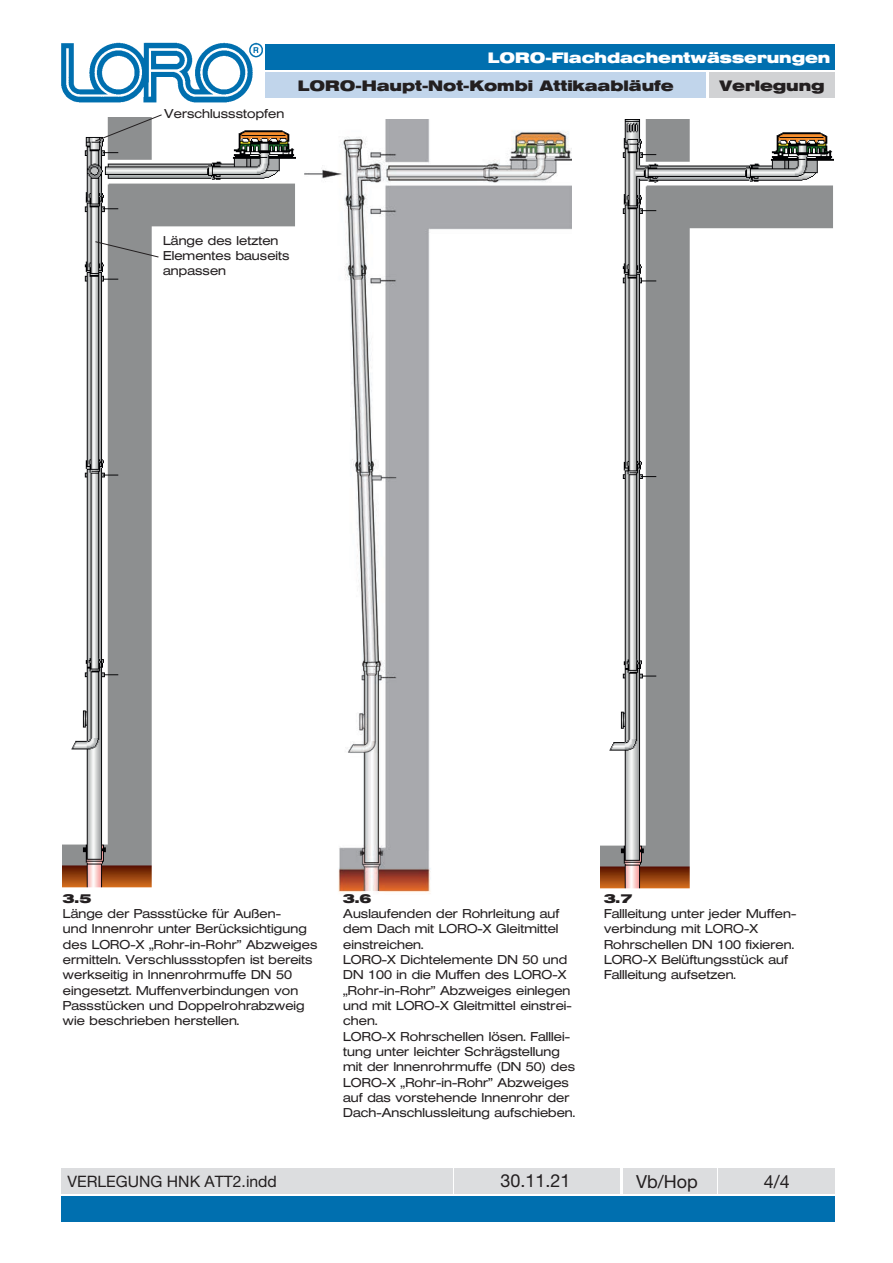
<style>
.page{position:relative;width:893px;height:1263px;background:#fff}
.page>*{position:absolute;margin:0;border:0;box-sizing:border-box;transform-origin:0 0}
.t1{font:18px "Helvetica Neue LT Std";color:#231f20}
.t2{font:15.75px "Helvetica Neue LT Std";color:#231f20}
.t3{font:700 15px "Helvetica Extended BQ";color:#231f20}
.t4{font:700 15px "Helvetica Extended BQ";color:#fff}
.t5{font:300 12.75px/15.3px "Helvetica Extended BQ";color:#231f20}
.t6{font:700 12.75px "Helvetica Extended BQ";color:#231f20}
</style>
<div class="page">
<img style="left:61px;top:42px;width:202px;height:61px">
<div style="left:266px;top:45px;width:569px;height:25px;background:#006faf"></div>
<div style="left:709px;top:72px;width:126px;height:26px;background:#d1d2d4"></div>
<div style="left:266px;top:72px;width:440px;height:26px;background:#c1d5eb"></div>
<div style="left:61px;top:1196px;width:774px;height:26px;background:#006faf"></div>
<div style="left:61px;top:1168px;width:391px;height:25px;background:#dcdddf"></div>
<div style="left:454px;top:1168px;width:166px;height:25px;background:#dcdddf"></div>
<div style="left:623px;top:1168px;width:93px;height:25px;background:#dcdddf"></div>
<div style="left:719px;top:1168px;width:116px;height:25px;background:#dcdddf"></div>
<img style="left:601px;top:119px;width:232px;height:770px">
<img style="left:63px;top:130px;width:232px;height:758px">
<img style="left:304px;top:119px;width:268px;height:775px">
<svg style="left:95px;top:241px;width:64px;height:17px"></svg>
<svg style="left:94px;top:114px;width:69px;height:28px"></svg>
<p class="t5" style="left:164px;top:106px;width:122px">Verschlussstopfen</p>
<p class="t4" style="left:488px;top:49px;width:344px">LORO-Flachdachentwässerungen</p>
<p class="t3" style="left:298px;top:77px;width:377px">LORO-Haupt-Not-Kombi Attikaabläufe</p>
<p class="t3" style="left:719px;top:77px;width:107px">Verlegung</p>
<p class="t5" style="left:163px;top:233px;width:128px">Länge des letzten<br>Elementes bauseits anpassen</p>
<p class="t6" style="left:63px;top:891px;width:30px">3.5</p>
<p class="t5" style="left:63px;top:906px;width:256px">Länge der Passstücke für Außen-<br>und Innenrohr unter Berücksichtigung des LORO-X „Rohr-in-Rohr” Abzweiges ermitteln. Verschlussstopfen ist bereits werkseitig in Innenrohrmuffe DN 50 eingesetzt. Muffenverbindungen von Passstücken und Doppelrohrabzweig wie beschrieben herstellen.</p>
<p class="t6" style="left:343px;top:891px;width:30px">3.6</p>
<p class="t5" style="left:343px;top:906px;width:234px">Auslaufenden der Rohrleitung auf dem Dach mit LORO-X Gleitmittel einstreichen.<br>LORO-X Dichtelemente DN 50 und<br>DN 100 in die Muffen des LORO-X „Rohr-in-Rohr” Abzweiges einlegen und mit LORO-X Gleitmittel einstrei&shy;chen.<br>LORO-X Rohrschellen lösen. Falllei&shy;tung unter leichter Schrägstellung mit der Innenrohrmuffe (DN 50) des<br>LORO-X „Rohr-in-Rohr” Abzweiges auf das vorstehende Innenrohr der<br>Dach-Anschlussleitung aufschieben.</p>
<p class="t6" style="left:604px;top:891px;width:30px">3.7</p>
<p class="t5" style="left:604px;top:906px;width:194px">Fallleitung unter jeder Muffen&shy;verbindung mit LORO-X<br>Rohrschellen DN 100 fixieren.<br>LORO-X Belüftungsstück auf<br>Fallleitung aufsetzen.</p>
<p class="t2" style="left:67px;top:1172px;width:211px">VERLEGUNG HNK ATT2.indd</p>
<h1 class="t1" style="left:500px;top:1170px;width:72px">30.11.21</h1>
<h1 class="t1" style="left:636px;top:1170px;width:63px">Vb/Hop</h1>
<h1 class="t1" style="left:764px;top:1171px;width:28px">4/4</h1>
</div>
